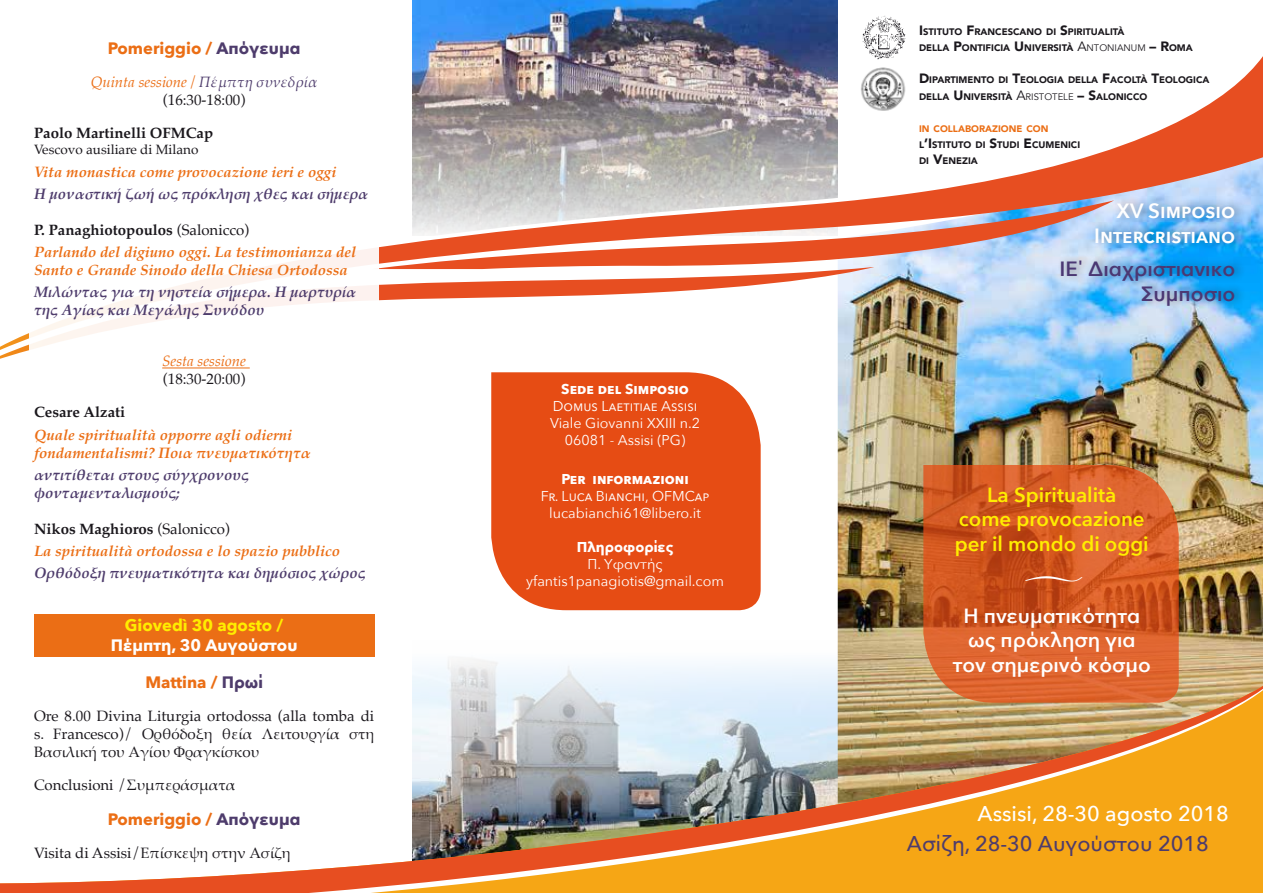
<style>
.page{position:relative;width:1263px;height:893px;background:#fff}
.page>*{position:absolute;margin:0;border:0;box-sizing:border-box;transform-origin:0 0}
.t1{font:30px "Dalliance Flourishes";color:#fff}
.t2{font:500 21.3px "Avenir Next";color:#4e3c6c}
.t3{font:500 21.3px "Avenir Next";color:#fff}
.t4{font:600 20.55px/24.8px "Avenir Next";color:#4b3873;text-align:right}
.t5{font:600 20.55px/24.8px "Avenir Next";color:#fff;text-align:right}
.t6{font:600 20.4px/24.6px "Avenir Next";color:#ffed00;text-align:center}
.t7{font:600 20.4px/24.6px "Avenir Next";color:#fff;text-align:center}
.t8{font:700 16.5px "Avenir Next";color:#eb6e15}
.t9{font:700 16.5px "Avenir Next";color:#fff}
.t10{font:700 16.5px "Avenir Next";color:#ffed00}
.t11{font:italic 700 15px/22.2px "Palatino";color:#eb6e15}
.t12{font:italic 700 15px/18px "Palatino";color:#4e3c6c}
.t13{font:15px/18px "Palatino";color:#1a171c;text-align:justify}
.t14{font:italic 15px/18px "Palatino";color:#eb6e15;text-align:center}
.t15{font:700 15px "Palatino";color:#1a171c}
.t16{font:14.25px/17.1px "Avenir Next";color:#fff;text-align:center}
.t17{font:700 14.25px "Avenir Next";color:#fff}
.t18{font:13.5px "Palatino";color:#1a171c}
.t19{font:900 9.45px/16.2px "Avenir";color:#1a171c}
.s1{color:#4e3c6c}
.s2{font-style:normal;color:#1a171c}
.s3{font-weight:400;font-style:normal;color:#1a171c}
.s4{font-size:13.5px}
.s5{font-weight:400;font-size:13.5px}
.s6{font-weight:400}
.s7{color:#eb6e15}
</style>
<div class="page">
<img style="left:412px;top:0;width:426px;height:12px">
<div style="left:491px;top:372px;width:270px;height:238px;background:#e64c14"></div>
<img style="left:838px;top:359px;width:425px;height:311px">
<img style="left:412px;top:12px;width:851px;height:347px">
<img style="left:412px;top:56px;width:851px;height:294px">
<svg style="left:379px;top:200px;width:678px;height:69px"></svg>
<svg style="left:0;top:267px;width:874px;height:92px"></svg>
<svg style="left:412px;top:670px;width:851px;height:16px;fill:#eaf3fd"></svg>
<img style="left:0;top:686px;width:1263px;height:207px">
<img style="left:857px;top:64px;width:54px;height:52px">
<img style="left:861px;top:15px;width:45px;height:46px">
<svg style="left:923px;top:465px;width:256px;height:238px;background:#d45e29"></svg>
<div style="left:1057px;top:195px;width:190px;height:118px;background:#1a171c;opacity:.39"></div>
<div style="left:29px;top:26px;width:350px;height:796px;background:#fff"></div>
<hr style="left:162px;top:368px;width:88px;height:1px;background:#eb6e15">
<div style="left:34px;top:615px;width:340px;height:42px;background:#eb6e15"></div>
<p class="t8" style="left:108px;top:34px;width:194px">Pomeriggio / <span class="s1">Απόγευμα</span></p>
<p class="t14" style="left:91px;top:73px;width:228px">Quinta sessione / <span class="s1">Πέμπτη συνεδρία </span><span class="s2">(16:30-18:00)</span></p>
<p class="t15" style="left:34px;top:120px;width:181px">Paolo Martinelli OFMCap</p>
<p class="t18" style="left:34px;top:139px;width:166px">Vescovo ausiliare di Milano</p>
<p class="t11" style="left:34px;top:160px;width:304px">Vita monastica come provocazione ieri e oggi</p>
<p class="t12" style="left:34px;top:185px;width:336px">Η μοναστική ζωή ως πρόκληση χθες και σήμερα</p>
<p class="t11" style="left:34px;top:219px;width:324px"><span class="s2">P. Panaghiotopoulos</span> <span class="s3">(Salonicco)<br></span>Parlando del digiuno oggi. La testimonianza del</p>
<p class="t11" style="left:34px;top:259px;width:315px">Santo e Grande Sinodo della Chiesa Ortodossa</p>
<p class="t12" style="left:34px;top:283px;width:324px">Μιλώντας για τη νηστεία σήμερα. Η μαρτυρία της Αγίας και Μεγάλης Συνόδου</p>
<p class="t14" style="left:162px;top:352px;width:85px">Sesta sessione</p>
<p class="t13" style="left:163px;top:370px;width:84px">(18:30-20:00)</p>
<p class="t15" style="left:34px;top:399px;width:93px">Cesare Alzati</p>
<p class="t11" style="left:34px;top:425px;width:278px;line-height:18px">Quale spiritualità opporre agli odierni fondamentalismi? Ποια πνευματικότητα</p>
<p class="t12" style="left:34px;top:466px;width:216px">αντιτίθεται στους σύγχρονους φονταμενταλισμούς;</p>
<p class="t11" style="left:34px;top:518px;width:308px"><span class="s2">Nikos Maghioros</span> <span class="s3">(Salonicco)<br></span>La spiritualità ortodossa e lo spazio pubblico</p>
<p class="t12" style="left:34px;top:564px;width:333px">Ορθόδοξη πνευματικότητα και δημόσιος χώρος</p>
<p class="t10" style="left:125px;top:611px;width:160px">Giovedì 30 agosto /</p>
<p class="t9" style="left:111px;top:631px;width:188px">Πέμπτη, 30 Αυγούστου</p>
<p class="t8" style="left:145px;top:668px;width:119px">Mattina / <span class="s1">Πρωί</span></p>
<p class="t13" style="left:34px;top:707px;width:342px">Ore 8.00 Divina Liturgia ortodossa (alla tomba di s. Francesco)/ Ορθόδοξη θεία Λειτουργία στη Βασιλική του Αγίου Φραγκίσκου</p>
<p class="t13" style="left:34px;top:776px;width:203px">Conclusioni /Συμπεράσματα</p>
<p class="t8" style="left:108px;top:805px;width:194px">Pomeriggio / <span class="s1">Απόγευμα</span></p>
<p class="t13" style="left:34px;top:843px;width:258px">Visita di Assisi/Επίσκεψη στην Ασίζη</p>
<p class="t17" style="left:561px;top:376px;width:129px">Sede del Simposio</p>
<p class="t16" style="left:550px;top:397px;width:151px">Domus Laetitiae Assisi<br>Viale Giovanni XXIII n.2<br>06081 - Assisi (PG)</p>
<p class="t17" style="left:561px;top:466px;width:129px">Per informazioni</p>
<p class="t16" style="left:541px;top:486px;width:170px">Fr. Luca Bianchi, OFMCap lucabianchi61@libero.it</p>
<p class="t17" style="left:577px;top:535px;width:98px">Πληροφορίες</p>
<p class="t16" style="left:526px;top:555px;width:199px">Π. Υφαντής yfantis1panagiotis@gmail.com</p>
<p class="t19" style="left:919px;top:23px;width:275px"><span class="s4">I</span>STITUTO <span class="s4">F</span>RANCESCANO DI <span class="s4">S</span>PIRITUALITÀ<br>DELLA <span class="s4">P</span>ONTIFICIA <span class="s4">U</span> NIVERSITÀ <span class="s5">A</span><span class="s6">NTONIANUM</span> <span class="s4">– R</span>OMA</p>
<p class="t19" style="left:919px;top:72px;width:292px"><span class="s4">D</span>IPARTIMENTO DI <span class="s4">T</span>EOLOGIA DELLA <span class="s4">F</span>ACOLTÀ <span class="s4">T</span>EOLOGICA<br>DELLA <span class="s4">U</span> NIVERSITÀ <span class="s5">A</span><span class="s6">RISTOTELE</span> <span class="s4">– S</span>ALONICCO</p>
<p class="t19" style="left:919px;top:120px;width:161px"><span class="s7">IN COLLABORAZIONE CON<br></span>L<span class="s4">’I</span>STITUTO DI <span class="s4">S</span>TUDI <span class="s4">E</span>CUMENICI<br>DI <span class="s4">V</span>ENEZIA</p>
<h3 class="t5" style="left:1094px;top:198px;width:143px">XV Simposio<br>Intercristiano</h3>
<h3 class="t4" style="left:1059px;top:256px;width:177px">ΙΕ΄ Διαχριστιανικο<br>Συμποσιο</h3>
<h3 class="t6" style="left:955px;top:482px;width:195px">La Spiritualità<br>come provocazione per il mondo di oggi</h3>
<h1 class="t1" style="left:1026px;top:560px;width:58px">W</h1>
<h3 class="t7" style="left:953px;top:603px;width:200px">Η πνευματικότητα ως πρόκληση για τον σημερινό κόσμο</h3>
<h2 class="t3" style="left:977px;top:795px;width:253px">Assisi, 28-30 agosto 2018</h2>
<h2 class="t2" style="left:907px;top:826px;width:303px">Ασίζη, 28-30 Αυγούστου 2018</h2>
</div>
